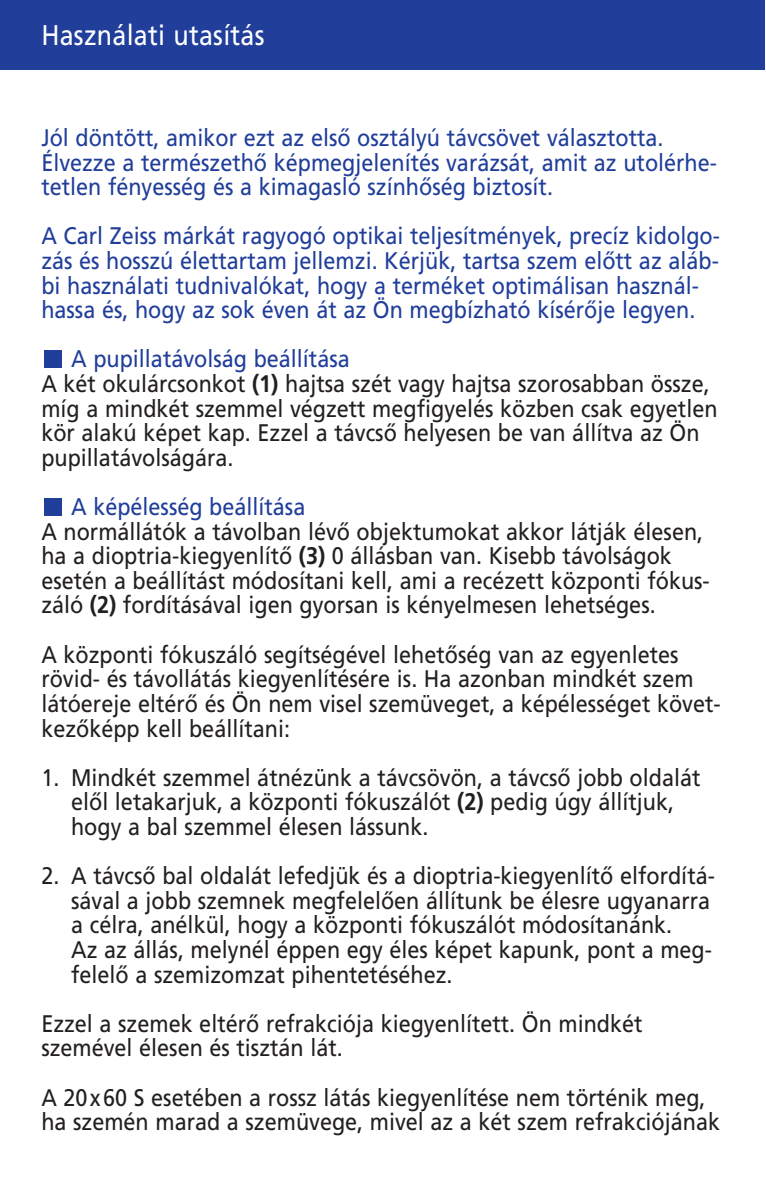
<style>
.page{position:relative;width:766px;height:1191px;background:#fff}
.page>*{position:absolute;margin:0;border:0;box-sizing:border-box;transform-origin:0 0}
.t1{font:28.5px "Frutiger CE";letter-spacing:.01em;color:#fff;scale:.88 1}
.t2{font:24px/24.6px "Frutiger CE";color:#231f1f;scale:.9 1}
.t3{font:24px/24.6px "Frutiger CE";color:#203e9a;scale:.9 1}
.s1{color:#203e9a}
.s2{font-weight:700}
</style>
<div class="page">
<svg style="left:0;top:0;width:765px;height:516px"></svg>
<p class="t1" style="left:41px;top:24px;width:255px">Használati utasítás</p>
<p class="t3" style="left:41px;top:127px;width:752px">Jól döntött, amikor ezt az első osztályú távcsövet választotta.<br>Élvezze a természethő képmegjelenítés varázsát, amit az utolérhe&shy;tetlen fényesség és a kimagasló színhőség biztosít.</p>
<p class="t3" style="left:41px;top:225px;width:755px">A Carl Zeiss márkát ragyogó optikai teljesítmények, precíz kidolgo&shy;zás és hosszú élettartam jellemzi. Kérjük, tartsa szem előtt az aláb&shy;bi használati tudnivalókat, hogy a terméket optimálisan használ&shy;hassa és, hogy az sok éven át az Ön megbízható kísérője legyen.</p>
<p class="t2" style="left:41px;top:348px;width:752px;text-indent:30px"><span class="s1">A pupillatávolság beállítása<br></span>A két okulárcsonkot <span class="s2">(1)</span> hajtsa szét vagy hajtsa szorosabban össze, míg a mindkét szemmel végzett megfigyelés közben csak egyetlen kör alakú képet kap. Ezzel a távcső helyesen be van állítva az Ön pupillatávolságára.</p>
<p class="t3" style="left:71px;top:496px;width:262px">A képélesség beállítása</p>
<p class="t2" style="left:41px;top:521px;width:744px">A normállátók a távolban lévő objektumokat akkor látják élesen, ha a dioptria-kiegyenlítő <span class="s2">(3)</span> 0 állásban van. Kisebb távolságok esetén a beállítást módosítani kell, ami a recézett központi fókus&shy;záló <span class="s2">(2)</span> fordításával igen gyorsan is kényelmesen lehetséges.</p>
<p class="t2" style="left:41px;top:644px;width:756px">A központi fókuszáló segítségével lehetőség van az egyenletes rövid- és távollátás kiegyenlítésére is. Ha azonban mindkét szem látóereje eltérő és Ön nem visel szemüveget, a képélességet követ&shy;kezőképp kell beállítani:</p>
<p class="t2" style="left:71px;top:767px;width:700px;text-indent:-30px">1. Mindkét szemmel átnézünk a távcsövön, a távcső jobb oldalát elől letakarjuk, a központi fókuszálót <span class="s2">(2)</span> pedig úgy állítjuk, hogy a bal szemmel élesen lássunk.</p>
<p class="t2" style="left:71px;top:865px;width:716px;text-indent:-30px">2. A távcső bal oldalát lefedjük és a dioptria-kiegyenlítő elfordítá&shy;sával a jobb szemnek megfelelően állítunk be élesre ugyanarra a célra, anélkül, hogy a központi fókuszálót módosítanánk.<br>Az az állás, melynél éppen egy éles képet kapunk, pont a meg&shy;felelő a szemizomzat pihentetéséhez.</p>
<p class="t2" style="left:41px;top:1013px;width:669px">Ezzel a szemek eltérő refrakciója kiegyenlített. Ön mindkét szemével élesen és tisztán lát.</p>
<p class="t2" style="left:41px;top:1086px;width:755px">A 20x60 S esetében a rossz látás kiegyenlítése nem történik meg, ha szemén marad a szemüvege, mivel az a két szem refrakciójának</p>
</div>
